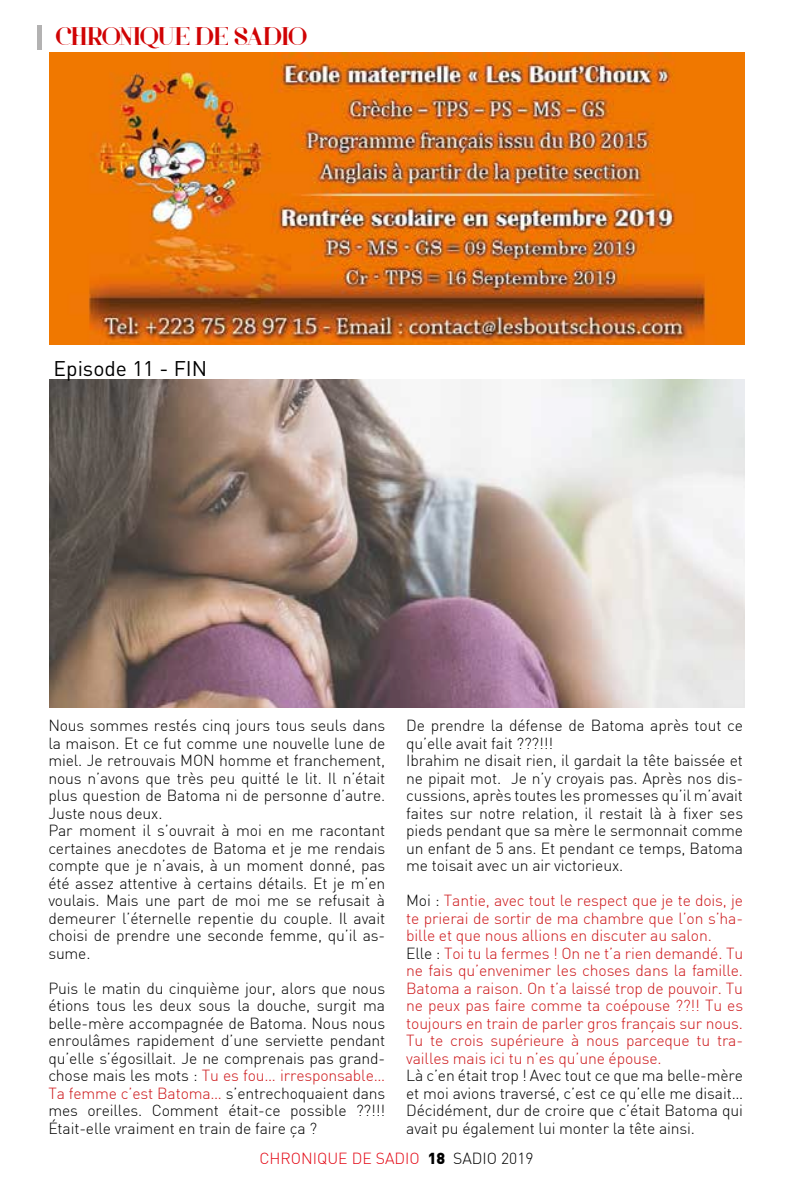
<style>
.page{position:relative;width:794px;height:1191px;background:#fff}
.page>*{position:absolute;margin:0;border:0;box-sizing:border-box;transform-origin:0 0}
.t1{font:26.25px "Voor";letter-spacing:-.03em;color:#d00304}
.t2{font:21px "DIN";color:#000}
.t3{font:300 15.75px/17.5px "DIN";letter-spacing:-.01em;color:#000}
.t4{font:300 15.75px/17.5px "DIN";letter-spacing:-.01em;color:#cd171a}
.t5{font:300 15.75px "DIN";color:#e30613}
.s1{color:#cd171a}
.s2{color:#000}
.s3{font-weight:900;color:#000}
</style>
<div class="page">
<div style="left:37px;top:25px;width:5px;height:25px;background:#b3b2b2"></div>
<img style="left:50px;top:379px;width:694px;height:328px">
<img style="left:50px;top:52px;width:694px;height:292px">
<h1 class="t1" style="left:55px;top:20px;width:253px">CHRONIQUE DE SADIO</h1>
<h2 class="t2" style="left:54px;top:355px;width:155px">Episode 11 - FIN</h2>
<p class="t3" style="left:48px;top:716px;width:338px">Nous sommes restés cinq jours tous seuls dans la maison. Et ce fut comme une nouvelle lune de miel. Je retrouvais MON homme et franchement, nous n’avons que très peu quitté le lit. I l n’était plus question de Batoma ni de personne d’autre.<br>Juste nous deux.<br>Par moment il s’ouvrait à moi en me racontant certaines anecdotes de Batoma et je me rendais compte que je n’avais, à un moment donné, pas été assez attentive à certains détails. Et je m’en voulais. Mais une part de moi me se refusait à demeurer l’éternelle repentie du couple. I l avait choisi de prendre une seconde femme, qu’il as&shy;sume.</p>
<p class="t3" style="left:48px;top:979px;width:338px;text-align:justify">Puis le matin du cinquième jour, alors que nous étions tous les deux sous la douche, surgit ma belle-mère accompagnée de Batoma. Nous nous enroulâmes rapidement d’une serviette pendant qu’elle s’égosillait. Je ne comprenais pas grand&shy;chose mais les mots : <span class="s1">Tu es fou… irresponsable… Ta femme c’est Batoma…</span> s’entrechoquaient dans mes oreilles. Comment était-ce possible ??!!!<br>Était-elle vraiment en train de faire ça ?</p>
<p class="t3" style="left:406px;top:716px;width:338px">De prendre la défense de Batoma après tout ce qu’elle avait fait ???!!!<br>I brahim ne disait rien, il gardait la tête baissée et ne pipait mot. Je n’y croyais pas. Après nos dis&shy;cussions, après toutes les promesses qu’il m’avait faites sur notre relation, il restait là à fixer ses pieds pendant que sa mère le sermonnait comme un enfant de 5 ans. Et pendant ce temps, Batoma me toisait avec un air victorieux.</p>
<p class="t4" style="left:406px;top:891px;width:338px"><span class="s2">Moi :</span> Tantie, avec tout le respect que je te dois, je te prierai de sortir de ma chambre que l’on s’ha&shy;bille et que nous allions en discuter au salon.<br><span class="s2">Elle :</span> Toi tu la fermes ! On ne t’a rien demandé. Tu ne fais qu’envenimer les choses dans la famille.<br>Batoma a raison. O n t’a laissé trop de pouvoir. Tu ne peux pas faire comme ta coépouse ??!! Tu es toujours en train de parler gros français sur nous.<br>Tu te crois supérieure à nous parceque tu tra&shy;vailles mais ici tu n’es qu’une épouse.</p>
<p class="t3" style="left:406px;top:1066px;width:338px;text-align:justify">Là c’en était trop ! Avec tout ce que ma belle-mère et moi avions traversé, c’est ce qu’elle me disait… Décidément, dur de croire que c’était Batoma qui avait pu également lui monter la tête ainsi.</p>
<p class="t5" style="left:259px;top:1148px;width:276px">chronique de sadio <span class="s3">18</span> <span class="s2">sadio 2019</span></p>
</div>
